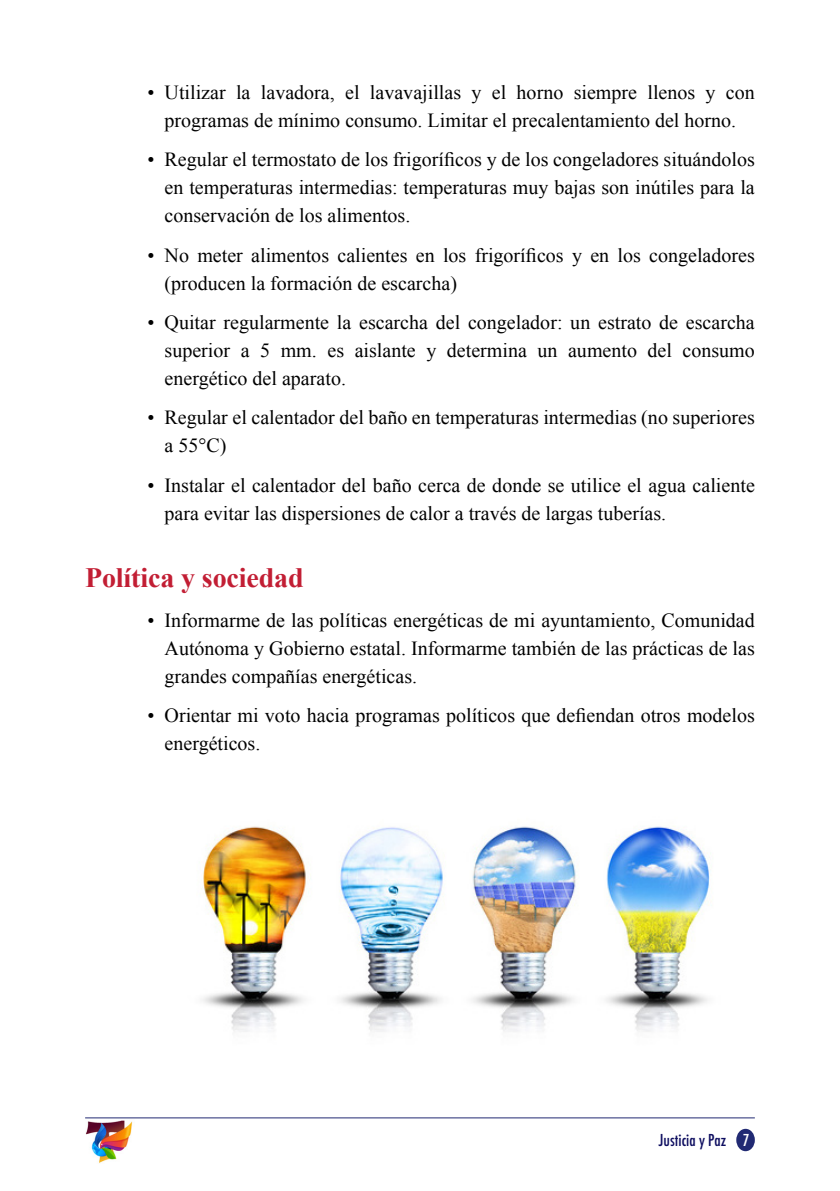
<style>
.page{position:relative;width:840px;height:1191px;background:#fff}
.page>*{position:absolute;margin:0;border:0;box-sizing:border-box;transform-origin:0 0}
.t1{font:700 28px "Times New Roman";letter-spacing:-.005em;color:#c21e34}
.t2{font:20px/28px "Times New Roman";color:#000}
.t3{font:500 condensed 16px "Futura";color:#0e0e60}
.s1{color:#fff}
</style>
<div class="page">
<div style="left:735px;top:1128px;width:19px;height:23px;background:#212a73;border-radius:50%"></div>
<hr style="left:85px;top:1117px;width:669px;height:1px;background:#212a73">
<img style="left:86px;top:1120px;width:47px;height:43px">
<img style="left:201px;top:826px;width:509px;height:206px">
<p class="t2" style="left:147px;top:78px;width:608px;text-align:center">• Utilizar la lavadora, el lavavajillas y el horno siempre llenos y con programas de mínimo consumo. Limitar el precalentamiento del horno.</p>
<p class="t2" style="left:164px;top:145px;width:591px;text-align:justify;text-indent:-17px">• Regular el termostato de los frigoríficos y de los congeladores situándolos en temperaturas intermedias: temperaturas muy bajas son inútiles para la conservación de los alimentos.</p>
<p class="t2" style="left:164px;top:241px;width:591px;text-indent:-17px">• No meter alimentos calientes en los frigoríficos y en los congeladores (producen la formación de escarcha)</p>
<p class="t2" style="left:164px;top:308px;width:591px;text-align:justify;text-indent:-17px">• Quitar regularmente la escarcha del congelador: un estrato de escarcha superior a 5 mm. es aislante y determina un aumento del consumo energético del aparato.</p>
<p class="t2" style="left:164px;top:403px;width:591px;text-indent:-17px">• Regular el calentador del baño en temperaturas intermedias (no superiores a 55°C)</p>
<p class="t2" style="left:164px;top:471px;width:591px;text-indent:-17px">• Instalar el calentador del baño cerca de donde se utilice el agua caliente para evitar las dispersiones de calor a través de largas tuberías.</p>
<p class="t1" style="left:85px;top:558px;width:220px">Política y sociedad</p>
<p class="t2" style="left:164px;top:605px;width:591px;text-align:justify;text-indent:-17px">• Informarme de las políticas energéticas de mi ayuntamiento, Comunidad Autónoma y Gobierno estatal. Informarme también de las prácticas de las grandes compañías energéticas.</p>
<p class="t2" style="left:164px;top:701px;width:591px;text-indent:-17px">• Orientar mi voto hacia programas políticos que defiendan otros modelos energéticos.</p>
<p class="t3" style="left:658px;top:1129px;width:92px">Justicia y Paz <span class="s1">7</span></p>
</div>
